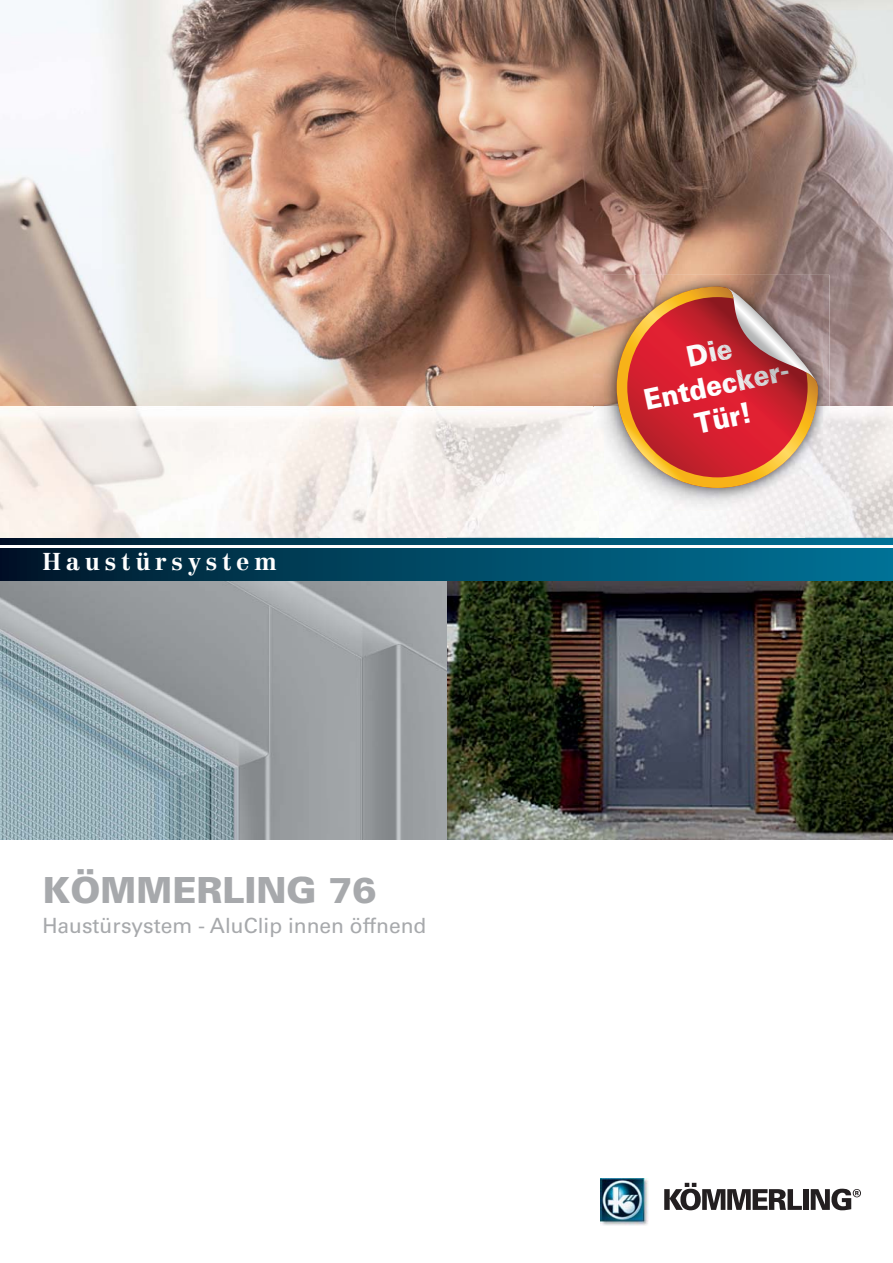
<style>
.page{position:relative;width:893px;height:1263px;background:#fff}
.page>*{position:absolute;margin:0;border:0;box-sizing:border-box;transform-origin:0 0}
.t1{font:900 36px "Univers";color:#a7a9ac}
.t2{font:900 28.5px/33.6px "Univers";color:#fff;text-align:center;scale:.9 1}
.t3{font:700 24px "Centennial LT Std";letter-spacing:.2em;color:#fff}
.t4{font:21px "Univers";color:#a7a9ac}
.s1{color:#fcfcfc}
.s2{color:#eceded}
.s3{color:#e1e2e3}
.s4{color:#f9f9fa}
.s5{color:#d5d7d8}
.s6{color:#c2c4c6}
.s7{color:#b9bbbd}
</style>
<div class="page">
<img style="left:446px;top:580px;width:447px;height:260px">
<img style="left:0;top:580px;width:446px;height:260px">
<img style="left:0;top:0;width:893px;height:406px">
<img style="left:601px;top:1179px;width:1px;height:45px">
<svg style="left:664px;top:1183px;width:138px;height:27px"></svg>
<div style="left:803px;top:1189px;width:6px;height:21px;background:#231f20"></div>
<svg style="left:810px;top:1189px;width:51px;height:21px"></svg>
<img style="left:602px;top:1179px;width:46px;height:46px">
<svg style="left:0;top:538px;width:893px;height:6px"></svg>
<div style="left:0;top:549px;width:893px;height:31px;background:linear-gradient(to right,#001a2d,#00769b)"></div>
<img style="left:0;top:406px;width:599px;height:132px">
<img style="left:804px;top:407px;width:89px;height:131px">
<img style="left:593px;top:282px;width:230px;height:229px">
<img style="left:605px;top:275px;width:224px;height:225px">
<svg style="left:617px;top:287px;width:201px;height:201px"></svg>
<p class="t3" style="left:42px;top:548px;width:236px">Haustürsystem</p>
<h1 class="t1" style="left:42px;top:870px;width:335px">KÖMMERLING 76</h1>
<p class="t4" style="left:42px;top:918px;width:385px">Haustürsystem - AluClip innen öffnend</p>
<h2 class="t2" style="left:634px;top:351px;width:171px;rotate:-12deg"><span class="s1">D</span><span class="s2">i</span><span class="s3">e<br></span>Entde<span class="s4">c</span><span class="s3">k</span><span class="s5">e</span><span class="s6">r</span><span class="s7">-<br></span>Tür!</h2>
</div>
